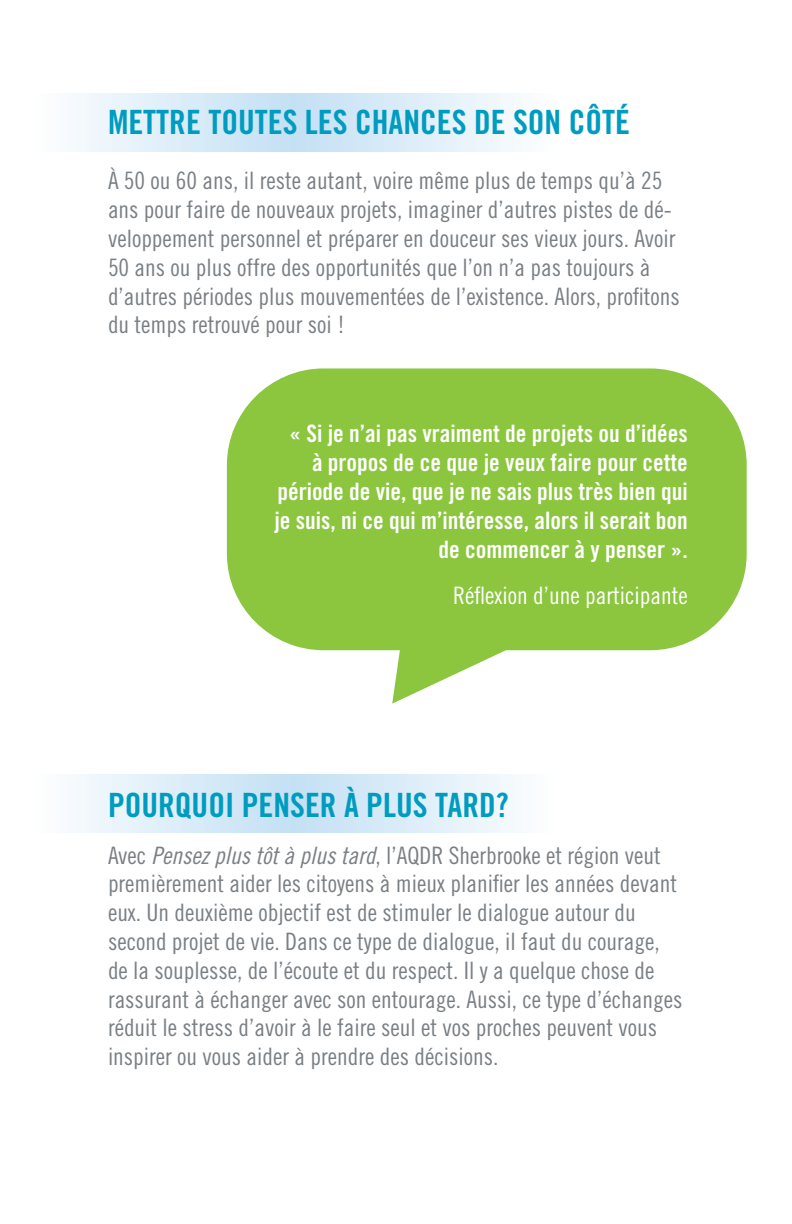
<style>
.page{position:relative;width:792px;height:1224px;background:#fff}
.page>*{position:absolute;margin:0;border:0;box-sizing:border-box;transform-origin:0 0}
.t1{font:33.4px "Trade Gothic Bold Cond Twenty";color:#009cbf}
.t2{font:24px/28.8px "Trade Gothic Cond Eighteen";color:#797f84}
.t3{font:24px/28.8px "Trade Gothic Bold Cond Twenty";color:#fff;text-align:right}
.t4{font:24px "Trade Gothic Cond Eighteen";color:#fff}
.s1{font-family:"Trade Gothic Cond Eighteen Obl"}
</style>
<div class="page">
<svg style="left:227px;top:368px;width:520px;height:336px;fill:#8bc63e"></svg>
<h1 class="t1" style="left:108px;top:101px;width:524px">METTRE TOUTES LES CHANCES DE SON CÔTÉ</h1>
<p class="t2" style="left:108px;top:166px;width:573px">À 50 ou 60 ans, il reste autant, voire même plus de temps qu’à 25 ans pour faire de nouveaux projets, imaginer d’autres pistes de dé&shy;veloppement personnel et préparer en douceur ses vieux jours. Avoir 50 ans ou plus offre des opportunités que l’on n’a pas toujours à d’autres périodes plus mouvementées de l’existence. Alors, profitons du temps retrouvé pour soi !</p>
<p class="t3" style="left:275px;top:419px;width:415px">« Si je n’ai pas vraiment de projets ou d’idées à propos de ce que je veux faire pour cette période de vie, que je ne sais plus très bien qui je suis, ni ce qui m’intéresse, alors il serait bon de commencer à y penser ».</p>
<p class="t4" style="left:453px;top:582px;width:236px">Réflexion d’une participante</p>
<h1 class="t1" style="left:108px;top:785px;width:402px">POURQUOI PENSER À PLUS TARD?</h1>
<p class="t2" style="left:108px;top:840px;width:576px">Avec <span class="s1">Pensez plus tôt à plus tard</span>, l’AQDR Sherbrooke et région veut premièrement aider les citoyens à mieux planifier les années devant eux. Un deuxième objectif est de stimuler le dialogue autour du second projet de vie. Dans ce type de dialogue, il faut du courage, de la souplesse, de l’écoute et du respect. Il y a quelque chose de rassurant à échanger avec son entourage. Aussi, ce type d’échanges réduit le stress d’avoir à le faire seul et vos proches peuvent vous inspirer ou vous aider à prendre des décisions.</p>
</div>
